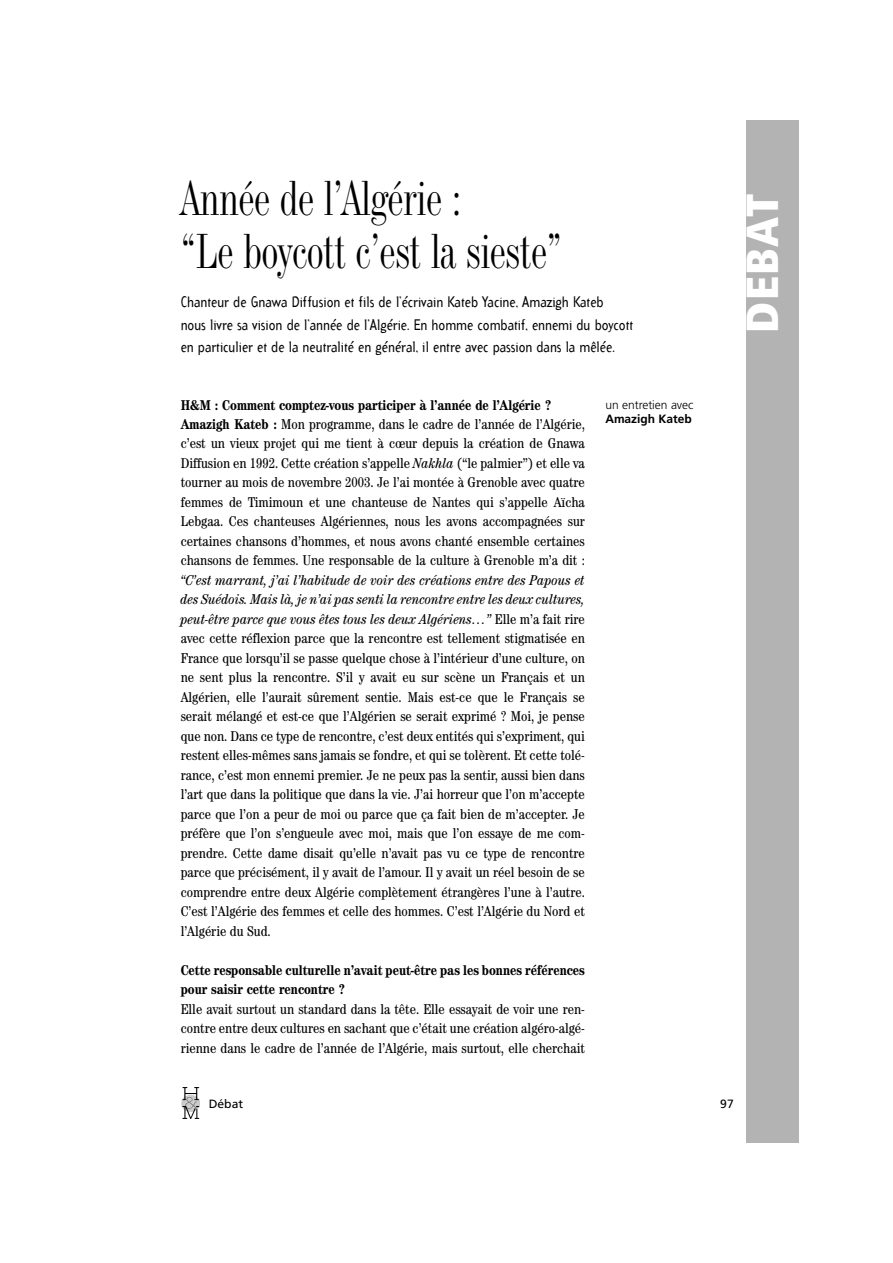
<style>
.page{position:relative;width:893px;height:1263px;background:#fff}
.page>*{position:absolute;margin:0;border:0;box-sizing:border-box;transform-origin:0 0}
.t1{font:48px/52.5px "Industrial 736 BT";letter-spacing:-.015em;color:#000;scale:.8 1}
.t2{font:900 condensed 45px "Frutiger";letter-spacing:.03em;color:#fff}
.t3{font:15px/22.5px "Arbitrary";color:#000;scale:.9 1}
.t4{font:condensed 14.25px/19.5px "Century";color:#000;text-align:justify}
.t5{font:700 condensed 14.25px/19.5px "Century";color:#000}
.t6{font:300 12px "Frutiger";letter-spacing:-.005em;color:#000}
.t7{font:700 12px "Frutiger";letter-spacing:-.005em;color:#000}
.t8{font:12px "Frutiger";color:#000}
.s1{font-weight:700}
.s2{font-style:italic}
</style>
<div class="page">
<img style="left:181px;top:1087px;width:18px;height:32px">
<div style="left:746px;top:120px;width:52px;height:1023px;background:#b3b3b3"></div>
<h1 class="t1" style="left:181px;top:177px;width:478px">Année de l’Algérie :<br>“Le boycott c’est la sieste”</h1>
<p class="t3" style="left:181px;top:292px;width:504px">Chanteur de Gnawa Diffusion et fils de l’écrivain Kateb Yacine, Amazigh Kateb<br>nous livre sa vision de l’année de l’Algérie. En homme combatif, ennemi du boycott en particulier et de la neutralité en général, il entre avec passion dans la mêlée.</p>
<p class="t4" style="left:181px;top:396px;width:405px;text-align:left"><span class="s1">H&amp;M : Comment comptez-vous participer à l’année de l’Algérie ?<br>Amazigh Kateb :</span> Mon programme, dans le cadre de l’année de l’Algérie, c’est un vieux projet qui me tient à cœur depuis la création de Gnawa Diffusion en 1992. Cette création s’appelle <span class="s2">Nakhla</span> (“le palmier”) et elle va tourner au mois de novembre 2003. Je l’ai montée à Grenoble avec quatre femmes de Timimoun et une chanteuse de Nantes qui s’appelle Aïcha Lebgaa. Ces chanteuses Algériennes, nous les avons accompagnées sur certaines chansons d’hommes, et nous avons chanté ensemble certaines chansons de femmes. Une responsable de la culture à Grenoble m’a dit :</p>
<p class="t4" style="left:181px;top:572px;width:405px"><span class="s2">“C’est marrant, j’ai l’habitude de voir des créations entre des Papous et des Suédois. Mais là, je n’ai pas senti la rencontre entre les deux cultures, peut-être parce que vous êtes tous les deux Algériens…”</span> Elle m’a fait rire avec cette réflexion parce que la rencontre est tellement stigmatisée en France que lorsqu’il se passe quelque chose à l’intérieur d’une culture, on ne sent plus la rencontre. S’il y avait eu sur scène un Français et un Algérien, elle l’aurait sûrement sentie. Mais est-ce que le Français se serait mélangé et est-ce que l’Algérien se serait exprimé ? Moi, je pense que non. Dans ce type de rencontre, c’est deux entités qui s’expriment, qui restent elles-mêmes sans jamais se fondre, et qui se tolèrent. Et cette tolé&shy;rance, c’est mon ennemi premier. Je ne peux pas la sentir, aussi bien dans l’art que dans la politique que dans la vie. J’ai horreur que l’on m’accepte parce que l’on a peur de moi ou parce que ça fait bien de m’accepter. Je préfère que l’on s’engueule avec moi, mais que l’on essaye de me com&shy;prendre. Cette dame disait qu’elle n’avait pas vu ce type de rencontre parce que précisément, il y avait de l’amour. Il y avait un réel besoin de se comprendre entre deux Algérie complètement étrangères l’une à l’autre.<br>C’est l’Algérie des femmes et celle des hommes. C’est l’Algérie du Nord et l’Algérie du Sud.</p>
<p class="t5" style="left:181px;top:962px;width:405px">Cette responsable culturelle n’avait peut-être pas les bonnes références pour saisir cette rencontre ?</p>
<p class="t4" style="left:181px;top:1001px;width:405px">Elle avait surtout un standard dans la tête. Elle essayait de voir une ren&shy;contre entre deux cultures en sachant que c’était une création algéro-algé&shy;rienne dans le cadre de l’année de l’Algérie, mais surtout, elle cherchait</p>
<p class="t6" style="left:605px;top:400px;width:90px">un entretien avec</p>
<p class="t7" style="left:605px;top:414px;width:88px">Amazigh Kateb</p>
<h2 class="t2" style="left:744px;top:333px;width:140px;rotate:-90deg">DÉBAT</h2>
<p class="t8" style="left:209px;top:1099px;width:36px">Débat</p>
<p class="t8" style="left:720px;top:1099px;width:15px">97</p>
</div>
